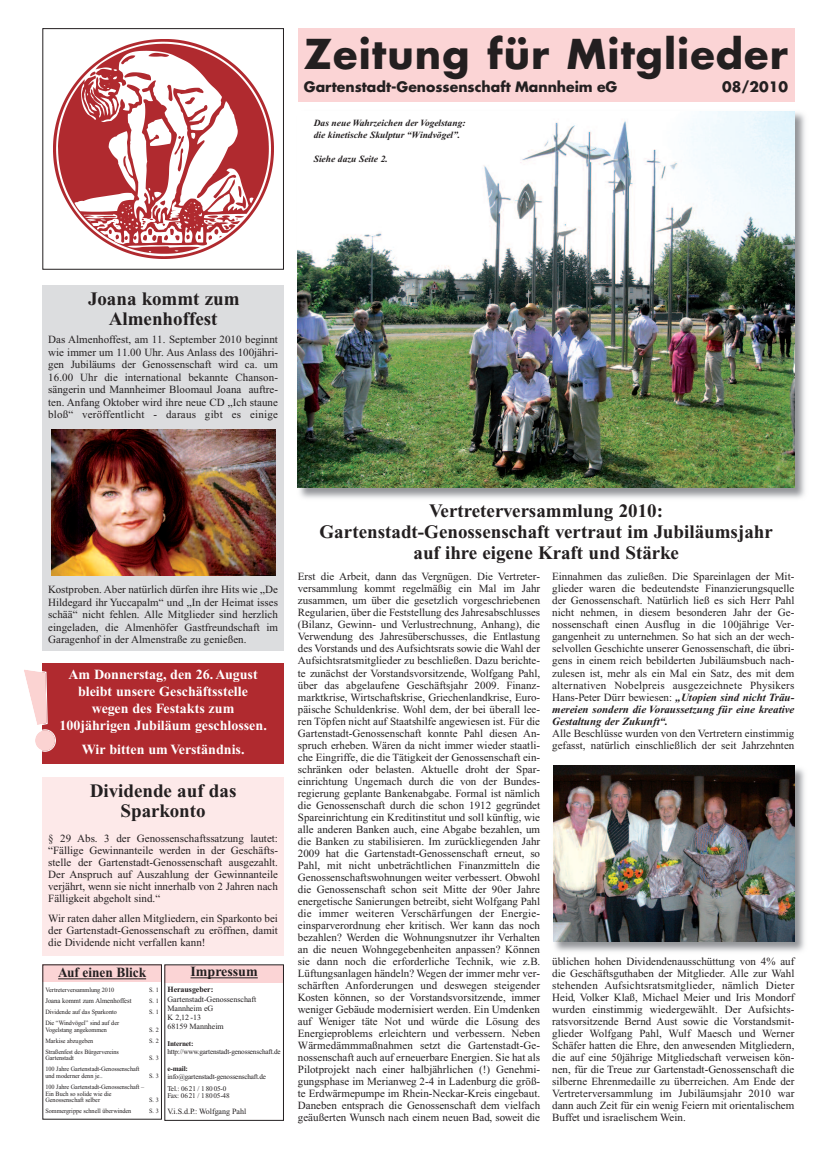
<style>
.page{position:relative;width:837px;height:1149px;background:#fff}
.page>*{position:absolute;margin:0;border:0;box-sizing:border-box;transform-origin:0 0}
.t1{font:700 40px "Futura";letter-spacing:.025em;color:#231f20}
.t2{font:700 19px/20px "Times New Roman";color:#231f20;text-align:center}
.t3{font:700 14px/16.8px "Times New Roman";color:#fff;text-align:center}
.t4{font:700 14px "Futura";color:#231f20}
.t5{font:700 14px "Times New Roman";color:#231f20;scale:.95 1}
.t6{font:700 14px "Times New Roman";color:#231f20}
.t7{font:11px/12px "Times New Roman";color:#231f20;text-align:justify}
.t8{font:italic 700 9.5px/12px "Times New Roman";color:#231f20}
.t9{font:8px/9px "Times New Roman";letter-spacing:-.005em;color:#231f20}
.t10{font:700 8px "Times New Roman";letter-spacing:-.005em;color:#231f20}
.t11{font:7.2px/12.7px "Times New Roman";letter-spacing:-.025em;color:#231f20}
.t12{font:700 7.2px "Times New Roman";letter-spacing:-.025em;color:#231f20}
.t13{font:7px "Times New Roman";letter-spacing:-.005em;color:#231f20;scale:.95 1}
.t14{font:6.5px/6.7px "Times New Roman";letter-spacing:-.005em;color:#231f20;scale:.95 1}
.s1{font-weight:700;font-style:italic}
</style>
<div class="page">
<img style="left:297px;top:111px;width:508px;height:387px">
<img style="left:298px;top:111px;width:496px;height:377px">
<div style="left:298px;top:28px;width:496px;height:74px;background:#fbd4d5"></div>
<img style="left:53px;top:39px;width:220px;height:220px">
<div style="left:43px;top:964px;width:118px;height:17px;background:#fbd4d5"></div>
<div style="left:164px;top:964px;width:119px;height:18px;background:#fbd4d5"></div>
<hr style="left:190px;top:977px;width:68px;height:1px;background:#231f20">
<div style="left:43px;top:285px;width:240px;height:366px;background:#dcdddf"></div>
<div style="left:43px;top:776px;width:240px;height:179px;background:#fde9e9"></div>
<hr style="left:58px;top:978px;width:88px;height:1px;background:#231f20">
<img style="left:553px;top:765px;width:252px;height:187px">
<img style="left:553px;top:765px;width:241px;height:176px">
<div style="left:43px;top:662px;width:240px;height:101px;background:#b02a2f"></div>
<img style="left:51px;top:430px;width:224px;height:145px">
<svg style="left:24px;top:668px;width:32px;height:83px"></svg>
<h1 class="t1" style="left:304px;top:35px;width:485px">Zeitung für Mitglieder</h1>
<p class="t4" style="left:304px;top:80px;width:315px">Gartenstadt-Genossenschaft Mannheim eG</p>
<p class="t4" style="left:721px;top:80px;width:67px">08/2010</p>
<p class="t8" style="left:313px;top:118px;width:153px">Das neue Wahrzeichen der Vogelstang: die kinetische Skulptur “Windvögel”.</p>
<p class="t8" style="left:313px;top:154px;width:76px">Siehe dazu Seite 2.</p>
<h2 class="t2" style="left:88px;top:291px;width:153px">Joana kommt zum<br>Almenhoffest</h2>
<p class="t7" style="left:48px;top:334px;width:231px;line-height:12.5px">Das Almenhoffest, am 11. September 2010 beginnt wie immer um 11.00 Uhr. Aus Anlass des 100jähri&shy;gen Jubiläums der Genossenschaft wird ca. um 16.00 Uhr die international bekannte Chanson&shy;sängerin und Mannheimer Bloomaul Joana auftre&shy;ten. Anfang Oktober wird ihre neue CD „Ich staune bloß“ veröffentlicht - daraus gibt es einige</p>
<p class="t7" style="left:48px;top:584px;width:231px;line-height:12.5px">Kostproben. Aber natürlich dürfen ihre Hits wie „De Hildegard ihr Yuccapalm“ und „In der Heimat isses schää“ nicht fehlen. Alle Mitglieder sind herzlich eingeladen, die Almenhöfer Gastfreundschaft im Garagenhof in der Almenstraße zu genießen.</p>
<p class="t3" style="left:59px;top:667px;width:209px">Am Donnerstag, den 26. August bleibt unsere Geschäftsstelle wegen des Festakts zum<br>100jährigen Jubiläum geschlossen.</p>
<p class="t3" style="left:82px;top:741px;width:164px">Wir bitten um Verständnis.</p>
<h2 class="t2" style="left:90px;top:782px;width:148px">Dividende auf das<br>Sparkonto</h2>
<p class="t7" style="left:48px;top:832px;width:231px">§ 29 Abs. 3 der Genossenschaftssatzung lautet: “Fällige Gewinnanteile werden in der Geschäfts&shy;stelle der Gartenstadt-Genossenschaft ausgezahlt.<br>Der Anspruch auf Auszahlung der Gewinnanteile verjährt, wenn sie nicht innerhalb von 2 Jahren nach Fälligkeit abgeholt sind.“</p>
<p class="t7" style="left:48px;top:912px;width:231px">Wir raten daher allen Mitgliedern, ein Sparkonto bei der Gartenstadt-Genossenschaft zu eröffnen, damit die Dividende nicht verfallen kann!</p>
<p class="t5" style="left:58px;top:967px;width:94px">Auf einen Blick</p>
<p class="t14" style="left:45px;top:986px;width:74px">Vertreterversammlung 2010</p>
<p class="t14" style="left:149px;top:986px;width:12px">S. 1</p>
<p class="t13" style="left:45px;top:997px;width:92px">Joana kommt zum Almenhoffest</p>
<p class="t14" style="left:149px;top:997px;width:12px">S. 1</p>
<p class="t14" style="left:45px;top:1008px;width:77px">Dividende auf das Sparkonto</p>
<p class="t14" style="left:149px;top:1008px;width:12px">S. 1</p>
<p class="t14" style="left:45px;top:1019px;width:79px">Die “Windvögel” sind auf der<br>Vogelstang angekommen</p>
<p class="t14" style="left:149px;top:1026px;width:12px">S. 2</p>
<p class="t14" style="left:45px;top:1037px;width:52px">Markise abzugeben</p>
<p class="t14" style="left:149px;top:1037px;width:12px">S. 2</p>
<p class="t14" style="left:45px;top:1048px;width:79px">Straßenfest des Bürgervereins<br>Gartenstadt</p>
<p class="t14" style="left:149px;top:1055px;width:12px">S. 3</p>
<p class="t14" style="left:45px;top:1065px;width:100px">100 Jahre Gartenstadt-Genossenschaft und moderner denn je..</p>
<p class="t14" style="left:149px;top:1072px;width:12px">S. 3</p>
<p class="t14" style="left:45px;top:1083px;width:105px">100 Jahre Gartenstadt-Genossenschaft –<br>Ein Buch so solide wie die<br>Genossenschaft selber</p>
<p class="t14" style="left:149px;top:1097px;width:12px">S. 3</p>
<p class="t14" style="left:45px;top:1107px;width:92px">Sommergrippe schnell überwinden</p>
<p class="t14" style="left:149px;top:1107px;width:12px">S. 3</p>
<p class="t6" style="left:190px;top:966px;width:69px">Impressum</p>
<p class="t10" style="left:167px;top:986px;width:47px">Herausgeber:</p>
<p class="t9" style="left:167px;top:995px;width:90px">Gartenstadt-Genossenschaft<br>Mannheim eG<br>K 2,12 -13<br>68159 Mannheim</p>
<p class="t12" style="left:167px;top:1040px;width:28px">Internet:</p>
<p class="t11" style="left:167px;top:1045px;width:115px">http://www.gartenstadt-genossenschaft.de</p>
<p class="t12" style="left:167px;top:1065px;width:22px">e-mail:</p>
<p class="t11" style="left:167px;top:1070px;width:100px">info@gartenstadt-genossenschaft.de<br>Tel.: 0621 / 1 80 05-0</p>
<p class="t11" style="left:167px;top:1089px;width:64px">Fax: 0621 / 1 80 05-48</p>
<p class="t9" style="left:167px;top:1107px;width:80px">V.i.S.d.P.: Wolfgang Pahl</p>
<h2 class="t2" style="left:319px;top:502px;width:454px;line-height:21px">Vertreterversammlung 2010:<br>Gartenstadt-Genossenschaft vertraut im Jubiläumsjahr auf ihre eigene Kraft und Stärke</h2>
<p class="t7" style="left:298px;top:571px;width:244px">Erst die Arbeit, dann das Vergnügen. Die Vertreter&shy;versammlung kommt regelmäßig ein Mal im Jahr zusammen, um über die gesetzlich vorgeschriebenen Regularien, über die Feststellung des Jahresabschlusses (Bilanz, Gewinn- und Verlustrechnung, Anhang), die Verwendung des Jahresüberschusses, die Entlastung des Vorstands und des Aufsichtsrats sowie die Wahl der Aufsichtsratsmitglieder zu beschließen. Dazu berichte&shy;te zunächst der Vorstandsvorsitzende, Wolfgang Pahl, über das abgelaufene Geschäftsjahr 2009. Finanz&shy;marktkrise, Wirtschaftskrise, Griechenlandkrise, Euro&shy;päische Schuldenkrise. Wohl dem, der bei überall lee&shy;ren Töpfen nicht auf Staatshilfe angewiesen ist. Für die Gartenstadt-Genossenschaft konnte Pahl diesen An&shy;spruch erheben. Wären da nicht immer wieder staatli&shy;che Eingriffe, die die Tätigkeit der Genossenschaft ein&shy;schränken oder belasten. Aktuelle droht der Spar&shy;einrichtung Ungemach durch die von der Bundes&shy;regierung geplante Bankenabgabe. Formal ist nämlich die Genossenschaft durch die schon 1912 gegründet Spareinrichtung ein Kreditinstitut und soll künftig, wie alle anderen Banken auch, eine Abgabe bezahlen, um die Banken zu stabilisieren. Im zurückliegenden Jahr 2009 hat die Gartenstadt-Genossenschaft erneut, so Pahl, mit nicht unbeträchtlichen Finanzmitteln die Genossenschaftswohnungen weiter verbessert. Obwohl die Genossenschaft schon seit Mitte der 90er Jahre energetische Sanierungen betreibt, sieht Wolfgang Pahl die immer weiteren Verschärfungen der Energie&shy;einsparverordnung eher kritisch. Wer kann das noch bezahlen? Werden die Wohnungsnutzer ihr Verhalten an die neuen Wohngegebenheiten anpassen? Können sie dann noch die erforderliche Technik, wie z.B.<br>Lüftungsanlagen händeln? Wegen der immer mehr ver&shy;schärften Anforderungen und deswegen steigender Kosten können, so der Vorstandsvorsitzende, immer weniger Gebäude modernisiert werden. Ein Umdenken auf Weniger täte Not und würde die Lösung des Energieproblems erleichtern und verbessern. Neben Wärmedämmmaßnahmen setzt die Gartenstadt-Ge&shy;nossenschaft auch auf erneuerbare Energien. Sie hat als Pilotprojekt nach einer halbjährlichen (!) Genehmi&shy;gungsphase im Merianweg 2-4 in Ladenburg die größ&shy;te Erdwärmepumpe im Rhein-Neckar-Kreis eingebaut.<br>Daneben entsprach die Genossenschaft dem vielfach geäußerten Wunsch nach einem neuen Bad, soweit die</p>
<p class="t7" style="left:552px;top:571px;width:244px">Einnahmen das zuließen. Die Spareinlagen der Mit&shy;glieder waren die bedeutendste Finanzierungsquelle der Genossenschaft. Natürlich ließ es sich Herr Pahl nicht nehmen, in diesem besonderen Jahr der Ge&shy;nossenschaft einen Ausflug in die 100jährige Ver&shy;gangenheit zu unternehmen. So hat sich an der wech&shy;selvollen Geschichte unserer Genossenschaft, die übri&shy;gens in einem reich bebilderten Jubiläumsbuch nach&shy;zulesen ist, mehr als ein Mal ein Satz, des mit dem alternativen Nobelpreis ausgezeichnete Physikers Hans-Peter Dürr bewiesen: <span class="s1">„Utopien sind nicht Träu&shy;mereien sondern die Voraussetzung für eine kreative Gestaltung der Zukunft“.</span></p>
<p class="t7" style="left:552px;top:727px;width:244px">Alle Beschlüsse wurden von den Vertretern einstimmig gefasst, natürlich einschließlich der seit Jahrzehnten</p>
<p class="t7" style="left:552px;top:955px;width:244px">üblichen hohen Dividendenausschüttung von 4% auf die Geschäftsguthaben der Mitglieder. Alle zur Wahl stehenden Aufsichtsratsmitglieder, nämlich Dieter Heid, Volker Klaß, Michael Meier und Iris Mondorf wurden einstimmig wiedergewählt. Der Aufsichts&shy;ratsvorsitzende Bernd Aust sowie die Vorstandsmit&shy;glieder Wolfgang Pahl, Wulf Maesch und Werner Schäfer hatten die Ehre, den anwesenden Mitgliedern, die auf eine 50jährige Mitgliedschaft verweisen kön&shy;nen, für die Treue zur Gartenstadt-Genossenschaft die silberne Ehrenmedaille zu überreichen. Am Ende der Vertreterversammlung im Jubiläumsjahr 2010 war dann auch Zeit für ein wenig Feiern mit orientalischem Buffet und israelischem Wein.</p>
</div>
